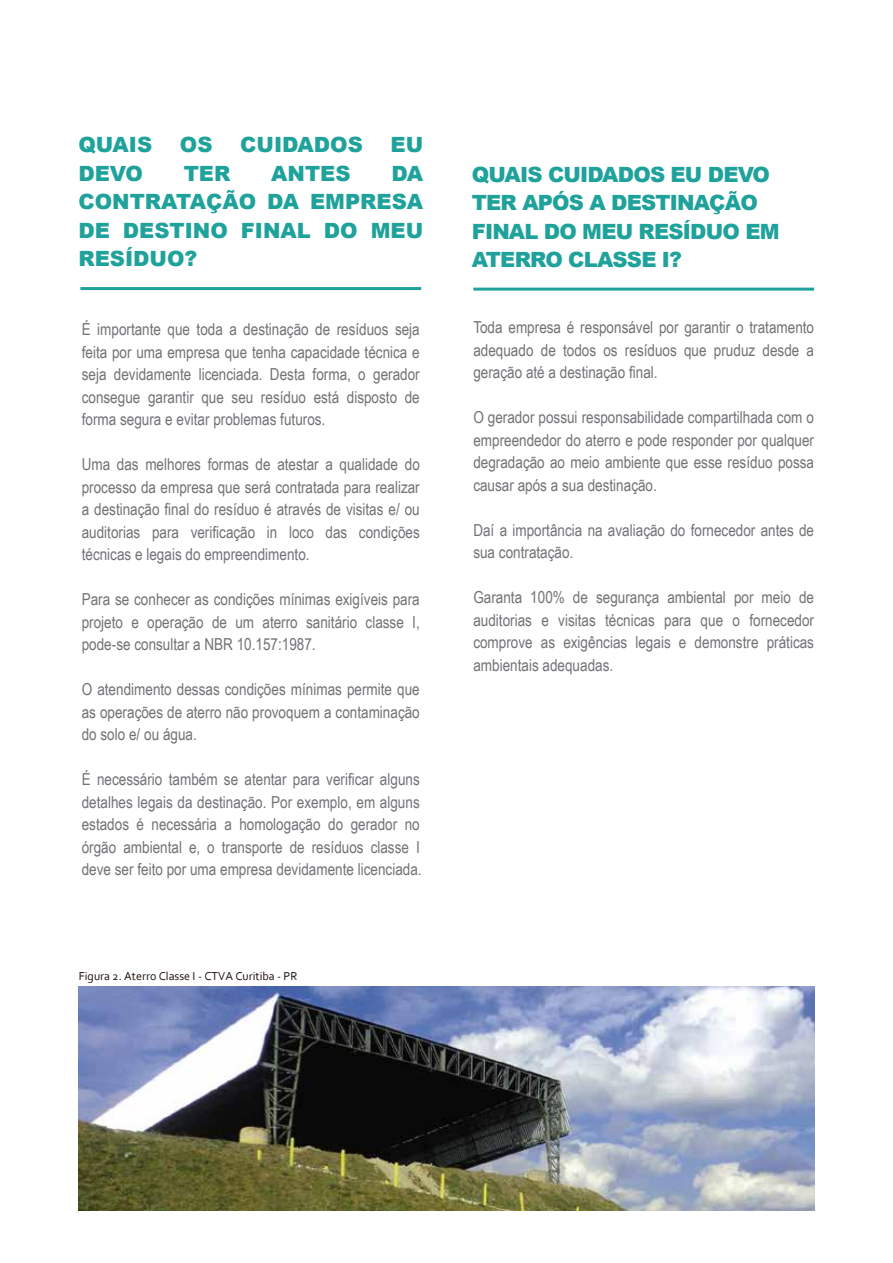
<style>
.page{position:relative;width:893px;height:1263px;background:#fff}
.page>*{position:absolute;margin:0;border:0;box-sizing:border-box;transform-origin:0 0}
.t1{font:900 21px/28.5px "Arial";letter-spacing:-.04em;color:#1fa29b}
.t2{font:900 21px "Arial";color:#1fa29b}
.t3{font:16.5px/22.5px "Arial Narrow";color:#727277;text-align:justify}
.t4{font:12px "Corbel";color:#1e120d}
</style>
<div class="page">
<hr style="left:473px;top:288px;width:341px;height:3px;background:#1fa29b">
<hr style="left:80px;top:287px;width:341px;height:3px;background:#1fa29b">
<img style="left:78px;top:987px;width:737px;height:224px">
<p class="t1" style="left:78px;top:130px;width:75px">QUAIS</p>
<p class="t1" style="left:180px;top:130px;width:34px">OS</p>
<p class="t2" style="left:240px;top:130px;width:124px">CUIDADOS</p>
<p class="t1" style="left:391px;top:130px;width:34px">EU</p>
<p class="t1" style="left:78px;top:159px;width:66px">DEVO</p>
<p class="t1" style="left:184px;top:159px;width:48px">TER</p>
<p class="t1" style="left:271px;top:159px;width:81px">ANTES</p>
<p class="t1" style="left:78px;top:159px;width:346px;text-align:justify;text-indent:313px">DA CONTRATAÇÃO DA EMPRESA DE DESTINO FINAL DO MEU RESÍDUO?</p>
<p class="t3" style="left:82px;top:317px;width:340px">É importante que toda a destinação de resíduos seja feita por uma empresa que tenha capacidade técnica e seja devidamente licenciada. Desta forma, o gerador consegue garantir que seu resíduo está disposto de forma segura e evitar problemas futuros.</p>
<p class="t3" style="left:82px;top:452px;width:340px">Uma das melhores formas de atestar a qualidade do processo da empresa que será contratada para realizar a destinação final do resíduo é através de visitas e/ ou auditorias para verificação in loco das condições técnicas e legais do empreendimento.</p>
<p class="t3" style="left:82px;top:588px;width:340px">Para se conhecer as condições mínimas exigíveis para projeto e operação de um aterro sanitário classe I, pode-se consultar a NBR 10.157:1987.</p>
<p class="t3" style="left:82px;top:678px;width:340px">O atendimento dessas condições mínimas permite que as operações de aterro não provoquem a contaminação do solo e/ ou água.</p>
<p class="t3" style="left:82px;top:768px;width:341px">É necessário também se atentar para verificar alguns detalhes legais da destinação. Por exemplo, em alguns estados é necessária a homologação do gerador no órgão ambiental e, o transporte de resíduos classe I deve ser feito por uma empresa devidamente licenciada.</p>
<p class="t4" style="left:79px;top:968px;width:220px">Figura 2. Aterro Classe I - CTVA Curitiba - PR</p>
<p class="t1" style="left:472px;top:159px;width:309px">QUAIS CUIDADOS EU DEVO<br>TER APÓS A DESTINAÇÃO<br>FINAL DO MEU RESÍDUO EM<br>ATERRO CLASSE I?</p>
<p class="t3" style="left:473px;top:315px;width:342px">Toda empresa é responsável por garantir o tratamento adequado de todos os resíduos que pruduz desde a geração até a destinação final.</p>
<p class="t3" style="left:473px;top:405px;width:342px">O gerador possui responsabilidade compartilhada com o empreendedor do aterro e pode responder por qualquer degradação ao meio ambiente que esse resíduo possa causar após a sua destinação.</p>
<p class="t3" style="left:473px;top:518px;width:342px">Daí a importância na avaliação do fornecedor antes de sua contratação.</p>
<p class="t3" style="left:473px;top:585px;width:342px">Garanta 100% de segurança ambiental por meio de auditorias e visitas técnicas para que o fornecedor comprove as exigências legais e demonstre práticas ambientais adequadas.</p>
</div>
